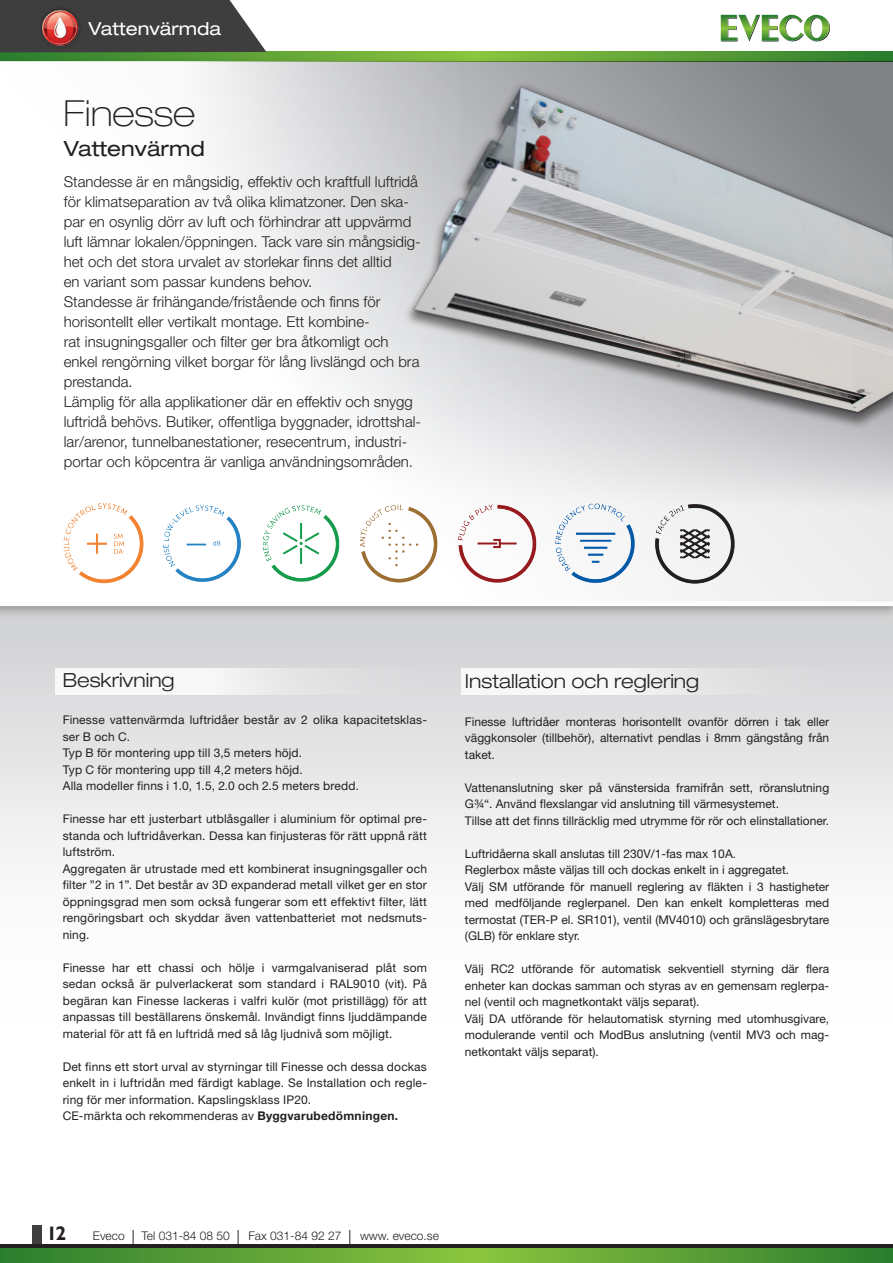
<style>
.page{position:relative;width:893px;height:1263px;background:#fff}
.page>*{position:absolute;margin:0;border:0;box-sizing:border-box;transform-origin:0 0}
.t1{font:100 expanded 36px "Helvetica Neue LT Std";color:#231f20}
.t2{font:expanded 21px "Helvetica Neue LT Std";color:#231f20}
.t3{font:300 expanded 19.5px "Helvetica Neue LT Std";color:#231f20}
.t4{font:700 19.5px "Gill Sans";color:#231f20}
.t5{font:expanded 18px "Helvetica Neue LT Std";color:#fff}
.t6{font:300 15px/20px "Helvetica Neue LT Std";color:#231f20}
.t7{font:12px/16.5px "Helvetica Neue LT Std";color:#231f20}
.t8{font:300 12px "Helvetica Neue LT Std";color:#231f20}
.s1{font-weight:700}
.s2{font-weight:100;font-size:21px}
</style>
<div class="page">
<svg style="left:0;top:52px;width:893px;height:4px"></svg>
<svg style="left:721px;top:15px;width:109px;height:27px"></svg>
<div style="left:32px;top:1225px;width:9px;height:20px;background:#3e3e3f"></div>
<svg style="left:0;top:1248px;width:893px;height:15px"></svg>
<hr style="left:0;top:1245px;width:893px;height:3px;background:#231f20">
<div style="left:0;top:604px;width:893px;height:538px;background:linear-gradient(to bottom,#d7d8d9,#fff)"></div>
<div style="left:0;top:56px;width:893px;height:563px;background:#231f20;opacity:.33"></div>
<svg style="left:0;top:61px;width:458px;height:285px"></svg>
<svg style="left:0;top:346px;width:893px;height:256px"></svg>
<hr style="left:0;top:602px;width:893px;height:4px;background:#fff">
<svg style="left:0;top:0;width:266px;height:52px"></svg>
<div style="left:38px;top:5px;width:45px;height:44px;background:#3d3d3e"></div>
<img style="left:42px;top:9px;width:37px;height:37px">
<img style="left:365px;top:69px;width:528px;height:362px">
<img style="left:64px;top:502px;width:81px;height:81px">
<img style="left:162px;top:502px;width:81px;height:81px">
<img style="left:260px;top:502px;width:81px;height:81px">
<img style="left:358px;top:502px;width:81px;height:81px">
<img style="left:456px;top:502px;width:81px;height:81px">
<img style="left:554px;top:502px;width:81px;height:81px">
<img style="left:654px;top:502px;width:81px;height:81px">
<div style="left:56px;top:669px;width:363px;height:25px;background:linear-gradient(to right,#fff,#dadadc)"></div>
<div style="left:461px;top:669px;width:363px;height:25px;background:linear-gradient(to right,#fff,#dadbdc)"></div>
<h3 class="t5" style="left:89px;top:18px;width:134px">Vattenvärmda</h3>
<h1 class="t1" style="left:63px;top:92px;width:133px">Finesse</h1>
<h2 class="t2" style="left:64px;top:136px;width:143px">Vattenvärmd</h2>
<p class="t6" style="left:64px;top:172px;width:359px">Standesse är en mångsidig, effektiv och kraftfull luftridå för klimatseparation av två olika klimatzoner. Den ska&shy;par en osynlig dörr av luft och förhindrar att uppvärmd luft lämnar lokalen/öppningen. Tack vare sin mångsidig&shy;het och det stora urvalet av storlekar finns det alltid<br>en variant som passar kundens behov.<br>Standesse är frihängande/fristående och finns för horisontellt eller vertikalt montage. Ett kombine-<br>rat insugningsgaller och filter ger bra åtkomligt och enkel rengörning vilket borgar för lång livslängd och bra prestanda.<br>Lämplig för alla applikationer där en effektiv och snygg luftridå behövs. Butiker, offentliga byggnader, idrottshal&shy;lar/arenor, tunnelbanestationer, resecentrum, industri&shy;portar och köpcentra är vanliga användningsområden.</p>
<h3 class="t3" style="left:63px;top:668px;width:113px">Beskrivning</h3>
<p class="t7" style="left:63px;top:712px;width:366px">Finesse vattenvärmda luftridåer består av 2 olika kapacitetsklas&shy;ser B och C.<br>Typ B för montering upp till 3,5 meters höjd.<br>Typ C för montering upp till 4,2 meters höjd.<br>Alla modeller finns i 1.0, 1.5, 2.0 och 2.5 meters bredd.</p>
<p class="t7" style="left:63px;top:811px;width:366px">Finesse har ett justerbart utblåsgaller i aluminium för optimal pre&shy;standa och luftridåverkan. Dessa kan finjusteras för rätt uppnå rätt luftström.<br>Aggregaten är utrustade med ett kombinerat insugningsgaller och filter ”2 in 1”. Det består av 3D expanderad metall vilket ger en stor öppningsgrad men som också fungerar som ett effektivt filter, lätt rengöringsbart och skyddar även vattenbatteriet mot nedsmuts&shy;ning.</p>
<p class="t7" style="left:63px;top:959px;width:366px;text-align:justify">Finesse har ett chassi och hölje i varmgalvaniserad plåt som sedan också är pulverlackerat som standard i RAL9010 (vit). På begäran kan Finesse lackeras i valfri kulör (mot pristillägg) för att anpassas till beställarens önskemål. Invändigt finns ljuddämpande material för att få en luftridå med så låg ljudnivå som möjligt.</p>
<p class="t7" style="left:63px;top:1058px;width:366px">Det finns ett stort urval av styrningar till Finesse och dessa dockas enkelt in i luftridån med färdigt kablage. Se Installation och regle&shy;ring för mer information. Kapslingsklass IP20.<br>CE-märkta och rekommenderas av <span class="s1">Byggvarubedömningen.</span></p>
<h3 class="t3" style="left:465px;top:670px;width:236px">Installation och reglering</h3>
<p class="t7" style="left:465px;top:713px;width:366px;text-align:justify">Finesse luftridåer monteras horisontellt ovanför dörren i tak eller väggkonsoler (tillbehör), alternativt pendlas i 8mm gängstång från taket.</p>
<p class="t7" style="left:465px;top:779px;width:366px">Vattenanslutning sker på vänstersida framifrån sett, röranslutning<br>G¾“. Använd flexslangar vid anslutning till värmesystemet.<br>Tillse att det finns tillräcklig med utrymme för rör och elinstallationer.</p>
<p class="t7" style="left:465px;top:845px;width:366px">Luftridåerna skall anslutas till 230V/1-fas max 10A.<br>Reglerbox måste väljas till och dockas enkelt in i aggregatet.<br>Välj SM utförande för manuell reglering av fläkten i 3 hastigheter med medföljande reglerpanel. Den kan enkelt kompletteras med termostat (TER-P el. SR101), ventil (MV4010) och gränslägesbrytare (GLB) för enklare styr.</p>
<p class="t7" style="left:465px;top:961px;width:366px">Välj RC2 utförande för automatisk sekventiell styrning där flera enheter kan dockas samman och styras av en gemensam reglerpa&shy;nel (ventil och magnetkontakt väljs separat).<br>Välj DA utförande för helautomatisk styrning med utomhusgivare, modulerande ventil och ModBus anslutning (ventil MV3 och mag&shy;netkontakt väljs separat).</p>
<h3 class="t4" style="left:46px;top:1222px;width:21px">12</h3>
<p class="t8" style="left:360px;top:1228px;width:80px">www. eveco.se</p>
<p class="t8" style="left:93px;top:1228px;width:260px">Eveco <span class="s2">I</span> Tel 031-84 08 50 <span class="s2">I</span> Fax 031-84 92 27 <span class="s2">I</span></p>
</div>
